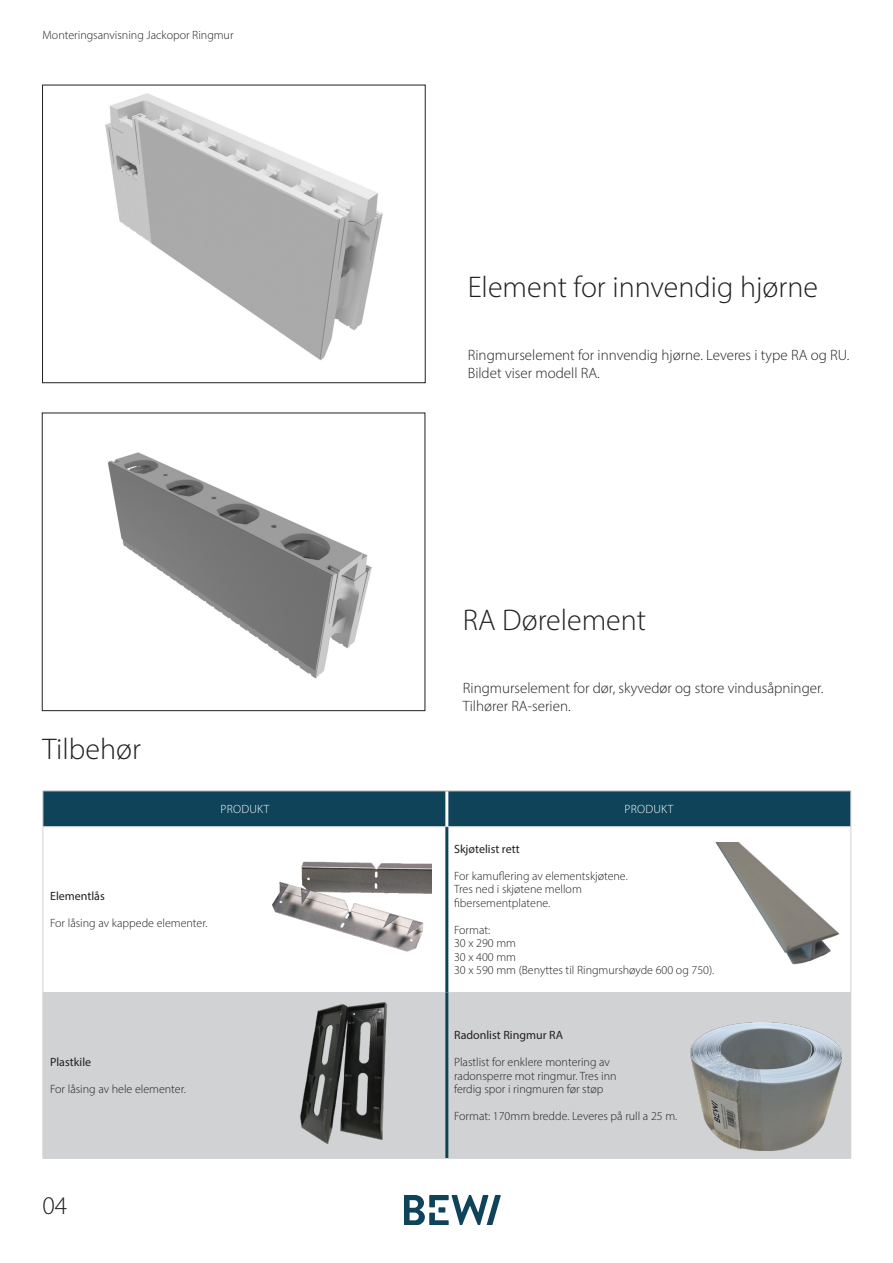
<style>
.page{position:relative;width:893px;height:1263px;background:#fff}
.page>*{position:absolute;margin:0;border:0;box-sizing:border-box;transform-origin:0 0}
.t1{font:300 30px "Myriad Pro";color:#231f20}
.t2{font:300 25.5px "Myriad Pro";color:#231f20}
.t3{font:300 15px/18px "Myriad Pro";color:#231f20}
.t4{font:300 12px/13.5px "Myriad Pro";color:#231f20}
.t5{font:12px "Myriad Pro";color:#231f20}
.t6{font:300 12px "Myriad Pro";letter-spacing:.02em;color:#fff}
</style>
<div class="page">
<div style="left:44px;top:791px;width:806px;height:35px;background:#0e435a"></div>
<div style="left:44px;top:993px;width:806px;height:165px;background:#d1d2d4"></div>
<hr style="left:448px;top:992px;width:403px;height:1px;background:#d1d2d4">
<hr style="left:447px;top:1158px;width:404px;height:1px;background:#d1d2d4">
<hr style="left:43px;top:827px;width:1px;height:165px;background:#d1d2d4">
<hr style="left:43px;top:993px;width:1px;height:165px;background:#d1d2d4">
<hr style="left:43px;top:992px;width:402px;height:1px;background:#d1d2d4">
<hr style="left:43px;top:1158px;width:404px;height:1px;background:#d1d2d4">
<hr style="left:445px;top:791px;width:3px;height:35px;background:#fff">
<hr style="left:43px;top:790px;width:404px;height:1px;background:#d1d2d4">
<hr style="left:43px;top:791px;width:1px;height:35px;background:#d1d2d4">
<hr style="left:447px;top:790px;width:404px;height:1px;background:#d1d2d4">
<hr style="left:850px;top:791px;width:1px;height:35px;background:#d1d2d4">
<hr style="left:43px;top:826px;width:404px;height:1px;background:#d1d2d4">
<hr style="left:447px;top:826px;width:404px;height:1px;background:#d1d2d4">
<hr style="left:850px;top:827px;width:1px;height:165px;background:#d1d2d4">
<hr style="left:850px;top:993px;width:1px;height:165px;background:#d1d2d4">
<hr style="left:445px;top:827px;width:3px;height:165px;background:#0e435a">
<hr style="left:445px;top:992px;width:3px;height:166px;background:#0e435a">
<img style="left:272px;top:861px;width:159px;height:91px">
<img style="left:715px;top:842px;width:125px;height:123px">
<img style="left:690px;top:1022px;width:152px;height:128px">
<img style="left:287px;top:993px;width:121px;height:158px">
<img style="left:105px;top:93px;width:278px;height:267px">
<div style="left:42px;top:85px;width:383px;height:298px;border:1px solid #231f20"></div>
<img style="left:108px;top:452px;width:264px;height:227px">
<div style="left:42px;top:413px;width:383px;height:298px;border:1px solid #231f20"></div>
<svg style="left:404px;top:1195px;width:97px;height:30px"></svg>
<p class="t4" style="left:43px;top:28px;width:193px">Monteringsanvisning Jackopor Ringmur</p>
<h1 class="t1" style="left:43px;top:730px;width:100px">Tilbehør</h1>
<h1 class="t1" style="left:468px;top:269px;width:352px">Element for innvendig hjørne</h1>
<p class="t3" style="left:468px;top:346px;width:383px">Ringmurselement for innvendig hjørne. Leveres i type RA og RU.<br>Bildet viser modell RA.</p>
<h1 class="t1" style="left:463px;top:601px;width:185px">RA Dørelement</h1>
<p class="t3" style="left:463px;top:679px;width:362px">Ringmurselement for dør, skyvedør og store vindusåpninger.<br>Tilhører RA-serien.</p>
<p class="t5" style="left:50px;top:889px;width:56px">Elementlås</p>
<p class="t4" style="left:50px;top:916px;width:159px">For låsing av kappede elementer.</p>
<p class="t6" style="left:220px;top:802px;width:50px">PRODUKT</p>
<p class="t6" style="left:624px;top:802px;width:50px">PRODUKT</p>
<p class="t5" style="left:454px;top:841px;width:67px">Skjøtelist rett</p>
<p class="t4" style="left:454px;top:869px;width:175px">For kamuflering av elementskjøtene.<br>Tres ned i skjøtene mellom fibersementplatene.</p>
<p class="t4" style="left:454px;top:923px;width:262px">Format:<br>30 x 290 mm<br>30 x 400 mm<br>30 x 590 mm (Benyttes til Ringmurshøyde 600 og 750).</p>
<p class="t5" style="left:50px;top:1054px;width:43px">Plastkile</p>
<p class="t4" style="left:50px;top:1082px;width:137px">For låsing av hele elementer.</p>
<p class="t5" style="left:454px;top:1027px;width:110px">Radonlist Ringmur RA</p>
<p class="t4" style="left:454px;top:1055px;width:164px">Plastlist for enklere montering av radonsperre mot ringmur. Tres inn ferdig spor i ringmuren før støp</p>
<p class="t4" style="left:454px;top:1109px;width:225px">Format: 170mm bredde. Leveres på rull a 25 m.</p>
<h2 class="t2" style="left:43px;top:1190px;width:26px">04</h2>
</div>
